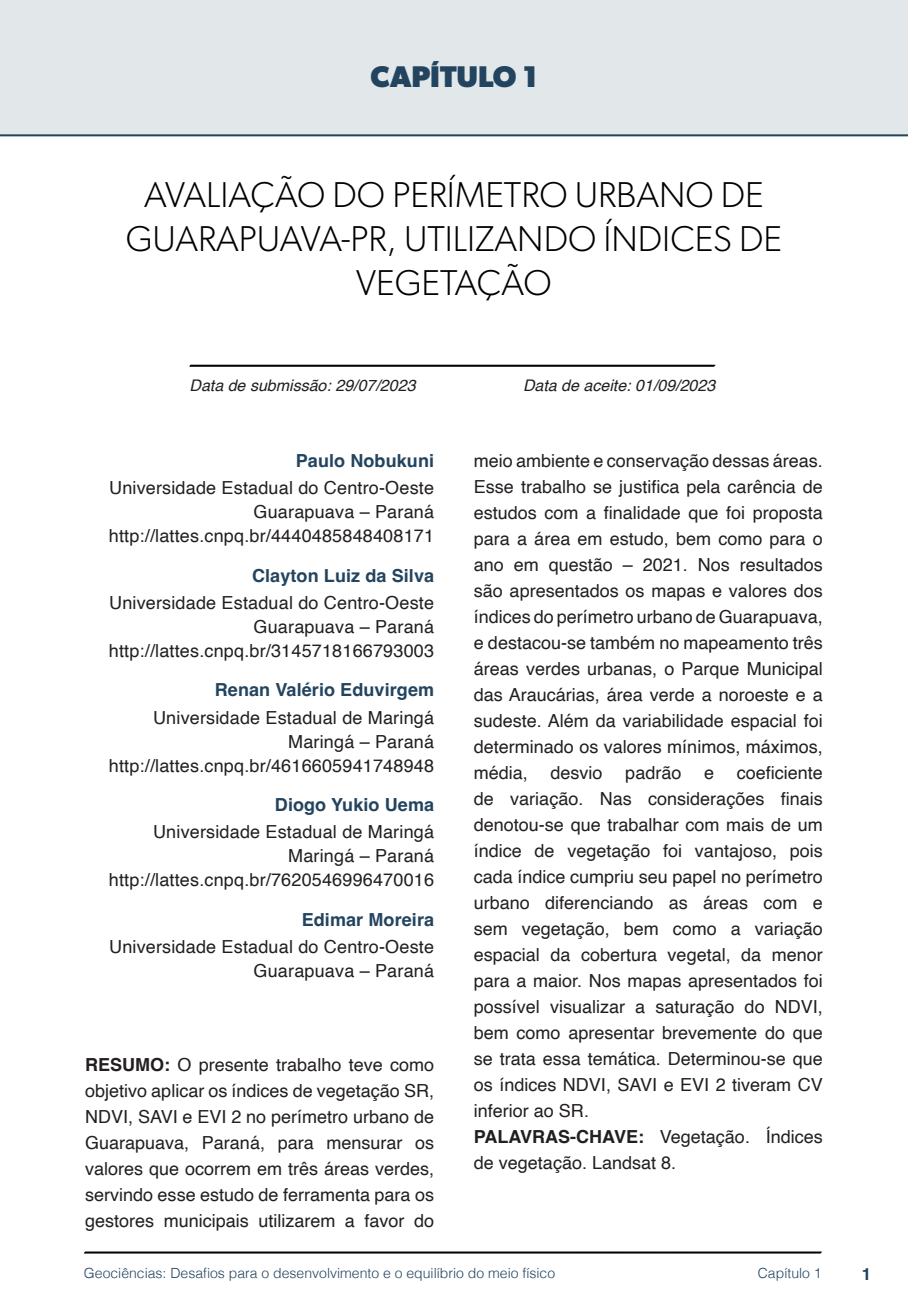
<style>
.page{position:relative;width:908px;height:1304px;background:#fff}
.page>*{position:absolute;margin:0;border:0;box-sizing:border-box;transform-origin:0 0}
.nome_artigos{font:300 36px/44px "Gibson";color:#000;text-align:center}
.capítulos{font:700 30px "Gibson";color:#23445f}
.Resumos_e_PC_TXT{font:18px/26px "Helvetica";color:#231f20;text-align:justify}
.info_autores{font:18px "Helvetica";letter-spacing:.01em;color:#231f20}
.nome_autores{font:700 18px "Helvetica";letter-spacing:.005em;color:#23445f}
.t1{font:700 16.8px "Helvetica";color:#23445f}
.data{font:italic 16px "Helvetica";color:#231f20}
.t2{font:300 14px "Helvetica";color:#23445f}
.s1{font-weight:700}
</style>
<div class="page">
<svg style="left:84px;top:1251px;width:737px;height:3px;background:#515151"></svg>
<div style="left:0;top:0;width:907px;height:136px;background:#e2e7e9"></div>
<svg style="left:189px;top:364px;width:526px;height:3px;background:#4f4f4f"></svg>
<div style="left:64px;top:74px;width:61px;height:54px;background:#e2e7e9"></div>
<p class="capítulos" style="left:370px;top:58px;width:168px">CAPÍTULO 1</p>
<p class="nome_artigos" style="left:126px;top:172px;width:657px">AVALIAÇÃO DO PERÍMETRO URBANO DE<br>GUARAPUAVA-PR, UTILIZANDO ÍNDICES DE<br>VEGETAÇÃO</p>
<p class="data" style="left:189px;top:373px;width:227px">Data de submissão: 29/07/2023</p>
<p class="data" style="left:523px;top:373px;width:194px">Data de aceite: 01/09/2023</p>
<p class="nome_autores" style="left:296px;top:450px;width:140px">Paulo Nobukuni</p>
<p class="info_autores" style="left:109px;top:474px;width:326px">Universidade Estadual do Centro-Oeste</p>
<p class="info_autores" style="left:253px;top:498px;width:182px">Guarapuava – Paraná</p>
<p class="info_autores" style="left:109px;top:522px;width:326px">http://lattes.cnpq.br/4440485848408171</p>
<p class="nome_autores" style="left:252px;top:564px;width:183px">Clayton Luiz da Silva</p>
<p class="info_autores" style="left:109px;top:589px;width:326px">Universidade Estadual do Centro-Oeste</p>
<p class="info_autores" style="left:253px;top:613px;width:182px">Guarapuava – Paraná</p>
<p class="info_autores" style="left:109px;top:637px;width:326px">http://lattes.cnpq.br/3145718166793003</p>
<p class="nome_autores" style="left:215px;top:679px;width:221px">Renan Valério Eduvirgem</p>
<p class="info_autores" style="left:153px;top:704px;width:282px">Universidade Estadual de Maringá</p>
<p class="info_autores" style="left:288px;top:728px;width:147px">Maringá – Paraná</p>
<p class="info_autores" style="left:109px;top:752px;width:326px">http://lattes.cnpq.br/4616605941748948</p>
<p class="nome_autores" style="left:275px;top:794px;width:161px">Diogo Yukio Uema</p>
<p class="info_autores" style="left:153px;top:818px;width:282px">Universidade Estadual de Maringá</p>
<p class="info_autores" style="left:288px;top:842px;width:147px">Maringá – Paraná</p>
<p class="info_autores" style="left:109px;top:866px;width:326px">http://lattes.cnpq.br/7620546996470016</p>
<p class="nome_autores" style="left:301px;top:908px;width:134px">Edimar Moreira</p>
<p class="info_autores" style="left:109px;top:933px;width:326px">Universidade Estadual do Centro-Oeste</p>
<p class="info_autores" style="left:253px;top:957px;width:182px">Guarapuava – Paraná</p>
<p class="Resumos_e_PC_TXT" style="left:85px;top:1052px;width:350px"><span class="s1">RESUMO:</span> O presente trabalho teve como objetivo aplicar os índices de vegetação SR, NDVI, SAVI e EVI 2 no perímetro urbano de Guarapuava, Paraná, para mensurar os valores que ocorrem em três áreas verdes, servindo esse estudo de ferramenta para os gestores municipais utilizarem a favor do</p>
<p class="Resumos_e_PC_TXT" style="left:473px;top:448px;width:350px">meio ambiente e conservação dessas áreas.<br>Esse trabalho se justifica pela carência de estudos com a finalidade que foi proposta para a área em estudo, bem como para o ano em questão – 2021. Nos resultados são apresentados os mapas e valores dos índices do perímetro urbano de Guarapuava, e destacou-se também no mapeamento três áreas verdes urbanas, o Parque Municipal das Araucárias, área verde a noroeste e a sudeste. Além da variabilidade espacial foi determinado os valores mínimos, máximos, média,</p>
<p class="Resumos_e_PC_TXT" style="left:473px;top:760px;width:350px;text-indent:263px">coeficiente de variação. Nas considerações finais denotou-se que trabalhar com mais de um índice de vegetação foi vantajoso, pois cada índice cumpriu seu papel no perímetro urbano diferenciando as áreas com e sem vegetação, bem como a variação espacial da cobertura vegetal, da menor para a maior. Nos mapas apresentados foi possível visualizar a saturação do NDVI, bem como apresentar brevemente do que se trata essa temática. Determinou-se que os índices NDVI, SAVI e EVI 2 tiveram CV inferior ao SR.</p>
<p class="Resumos_e_PC_TXT" style="left:473px;top:1124px;width:350px"><span class="s1">PALAVRAS-CHAVE:</span> Vegetação. Índices de vegetação. Landsat 8.</p>
<p class="Resumos_e_PC_TXT" style="left:550px;top:760px;width:54px">desvio</p>
<p class="Resumos_e_PC_TXT" style="left:625px;top:760px;width:58px">padrão</p>
<p class="Resumos_e_PC_TXT" style="left:703px;top:760px;width:12px">e</p>
<p class="t2" style="left:84px;top:1261px;width:472px">Geociências: Desafios para o desenvolvimento e o equilíbrio do meio físico</p>
<p class="t2" style="left:757px;top:1261px;width:65px">Capítulo 1</p>
<p class="t1" style="left:861px;top:1264px;width:11px">1</p>
</div>
